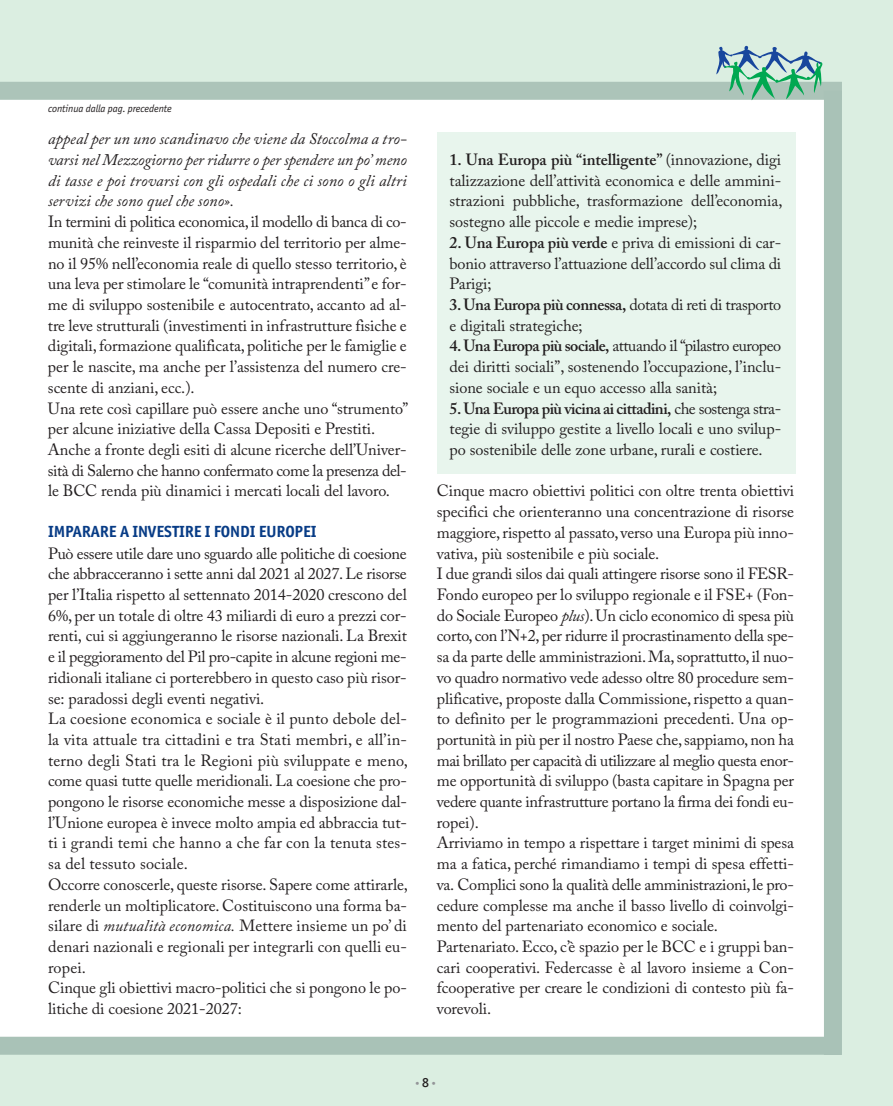
<style>
.page{position:relative;width:893px;height:1106px;background:#dbeee1}
.page>*{position:absolute;margin:0;border:0;box-sizing:border-box;transform-origin:0 0}
.t1{font:16.2px/20.7px "Adobe Caslon Pro";letter-spacing:-.005em;color:#231f20}
.t2{font:italic 16.2px/20.7px "Adobe Caslon Pro";letter-spacing:.005em;color:#231f20;text-align:justify}
.t3{font:700 16.2px "Officina Sans ITC Std";letter-spacing:-.005em;color:#083c86}
.t4{font:italic 10.5px "Officina Sans ITC Std";letter-spacing:-.005em;color:#231f20}
.t5{font:10.5px "Officina Sans ITC Std";color:#939598}
.s1{font-style:italic}
.s2{font-weight:600}
.s3{font-weight:500;font-size:13.5px;color:#231f20}
</style>
<div class="page">
<div style="left:0;top:91px;width:833px;height:954px;background:#fff"></div>
<div style="left:0;top:82px;width:842px;height:18px;background:#acc4b9"></div>
<div style="left:0;top:1036px;width:841px;height:18px;background:#a9c2b7"></div>
<div style="left:824px;top:91px;width:18px;height:963px;background:#a9c2b7"></div>
<svg style="left:716px;top:45px;width:108px;height:55px"></svg>
<div style="left:437px;top:132px;width:359px;height:342px;background:#e8f5ed"></div>
<p class="t4" style="left:48px;top:104px;width:125px">continua dalla pag. precedente</p>
<p class="t2" style="left:48px;top:131px;width:360px">appeal per un uno scandinavo che viene da Stoccolma a tro&shy;varsi nel Mezzogiorno per ridurre o per spendere un po’ meno di tasse e poi trovarsi con gli ospedali che ci sono o gli altri servizi che sono quel che sono».</p>
<p class="t1" style="left:48px;top:213px;width:362px">In termini di politica economica,il modello di banca di co&shy;munità che reinveste il risparmio del territorio per alme&shy;no il 95% nell’economia reale di quello stesso territorio, è una leva per stimolare le “comunità intraprendenti”e for&shy;me di sviluppo sostenibile e autocentrato, accanto ad al&shy;tre leve strutturali (investimenti in infrastrutture fisiche e digitali,formazione qualificata, politiche per le famiglie e per le nascite, ma anche per l’assistenza del numero cre&shy;scente di anziani, ecc.).<br>Una rete così capillare può essere anche uno “strumento” per alcune iniziative della Cassa Depositi e Prestiti.<br>Anche a fronte degli esiti di alcune ricerche dell’Univer&shy;sità di Salerno che hanno confermato come la presenza del&shy;le BCC renda più dinamici i mercati locali del lavoro.</p>
<p class="t3" style="left:48px;top:526px;width:270px">IMPARARE A INVESTIRE I FONDI EUROPEI</p>
<p class="t1" style="left:48px;top:544px;width:362px">Può essere utile dare uno sguardo alle politiche di coesione che abbracceranno i sette anni dal 2021 al 2027.Le risorse per l’Italia rispetto al settennato 2014-2020 crescono del 6%, per un totale di oltre 43 miliardi di euro a prezzi cor&shy;renti, cui si aggiungeranno le risorse nazionali. La Brexit e il peggioramento del Pil pro-capite in alcune regioni me&shy;ridionali italiane ci porterebbero in questo caso più risor&shy;se: paradossi degli eventi negativi.<br>La coesione economica e sociale è il punto debole del&shy;la vita attuale tra cittadini e tra Stati membri, e all’in&shy;terno degli Stati tra le Regioni più sviluppate e meno, come quasi tutte quelle meridionali. La coesione che pro&shy;pongono le risorse economiche messe a disposizione dal&shy;l’Unione europea è invece molto ampia ed abbraccia tut&shy;ti i grandi temi che hanno a che far con la tenuta stes&shy;sa del tessuto sociale.<br>Occorre conoscerle, queste risorse. Sapere come attirarle, renderle un moltiplicatore. Costituiscono una forma ba&shy;silare di <span class="s1">mutualità economica.</span> Mettere insieme un po’ di denari nazionali e regionali per integrarli con quelli eu&shy;ropei.<br>Cinque gli obiettivi macro-politici che si pongono le po&shy;litiche di coesione 2021-2027:</p>
<p class="t1" style="left:450px;top:151px;width:334px;text-align:justify"><span class="s2">1. Una Europa più “intelligente”</span> (innovazione, digi talizzazione dell’attività economica e delle ammini&shy;strazioni pubbliche, trasformazione dell’economia, sostegno alle piccole e medie imprese);</p>
<p class="t1" style="left:450px;top:234px;width:333px"><span class="s2">2. Una Europa più verde</span> e priva di emissioni di car&shy;bonio attraverso l’attuazione dell’accordo sul clima di Parigi;<br><span class="s2">3.Una Europa più connessa,</span> dotata di reti di trasporto e digitali strategiche;<br><span class="s2">4.Una Europa più sociale,</span> attuando il “pilastro europeo dei diritti sociali”, sostenendo l’occupazione, l’inclu&shy;sione sociale e un equo accesso alla sanità;<br><span class="s2">5.Una Europa più vicina ai cittadini,</span> che sostenga stra&shy;tegie di sviluppo gestite a livello locali e uno svilup&shy;po sostenibile delle zone urbane, rurali e costiere.</p>
<p class="t1" style="left:437px;top:482px;width:359px">Cinque macro obiettivi politici con oltre trenta obiettivi specifici che orienteranno una concentrazione di risorse maggiore,rispetto al passato, verso una Europa più inno&shy;vativa, più sostenibile e più sociale.<br>I due grandi silos dai quali attingere risorse sono il FESR-Fondo europeo per lo sviluppo regionale e il FSE+ (Fon&shy;do Sociale Europeo <span class="s1">plus</span>).Un ciclo economico di spesa più corto, con l’N+2,per ridurre il procrastinamento della spe&shy;sa da parte delle amministrazioni.Ma,soprattutto,il nuo&shy;vo quadro normativo vede adesso oltre 80 procedure sem&shy;plificative, proposte dalla Commissione,rispetto a quan&shy;to definito per le programmazioni precedenti. Una op&shy;portunità in più per il nostro Paese che,sappiamo,non ha mai brillato per capacità di utilizzare al meglio questa enor&shy;me opportunità di sviluppo (basta capitare in Spagna per vedere quante infrastrutture portano la firma dei fondi eu&shy;ropei).<br>Arriviamo in tempo a rispettare i target minimi di spesa ma a fatica, perché rimandiamo i tempi di spesa effetti&shy;va. Complici sono la qualità delle amministrazioni,le pro&shy;cedure complesse ma anche il basso livello di coinvolgi&shy;mento del partenariato economico e sociale.<br>Partenariato. Ecco, c’è spazio per le BCC e i gruppi ban&shy;cari cooperativi. Federcasse è al lavoro insieme a Con&shy;fcooperative per creare le condizioni di contesto più fa&shy;vorevoli.</p>
<p class="t5" style="left:415px;top:1079px;width:23px">•<span class="s3">8</span>•</p>
</div>
